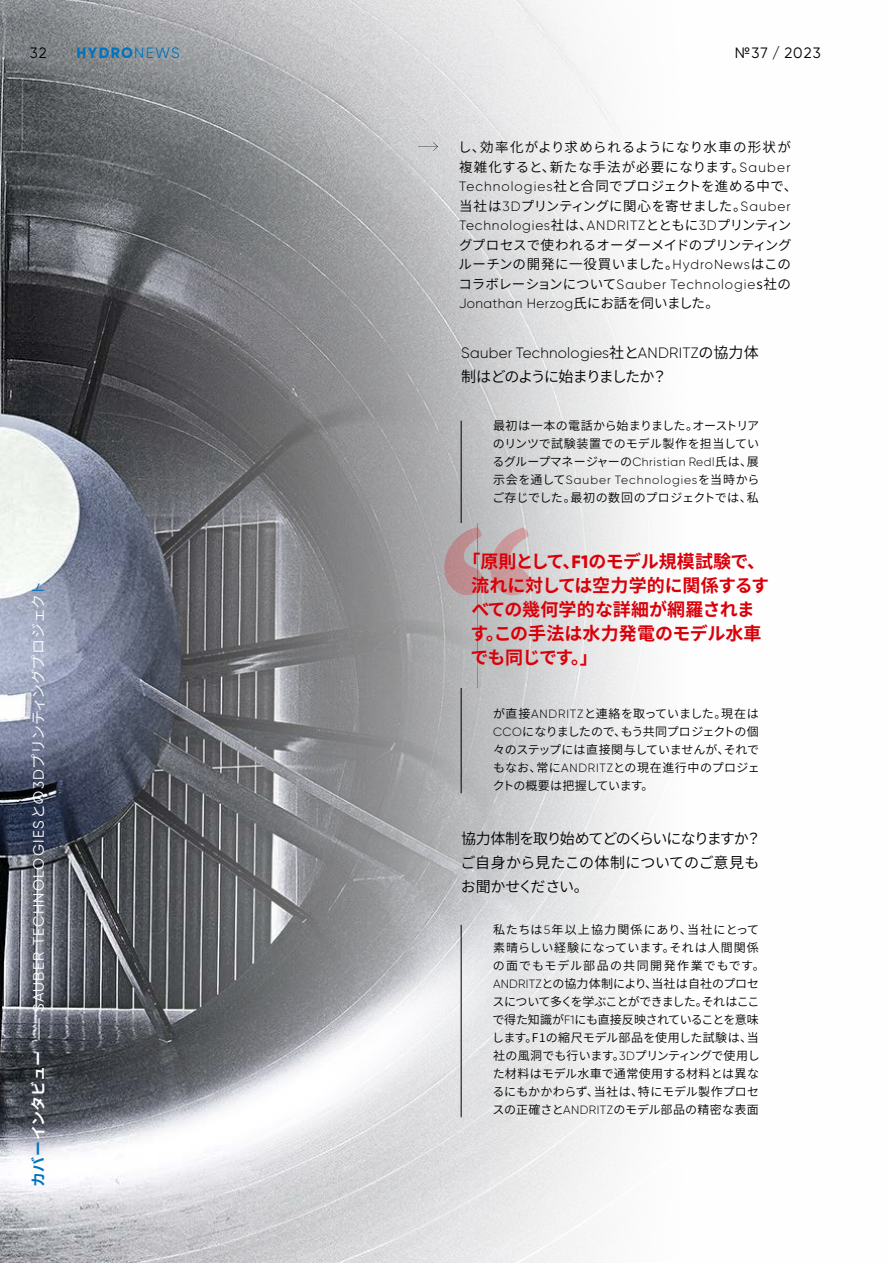
<style>
.page{position:relative;width:893px;height:1263px;background:#fff}
.page>*{position:absolute;margin:0;border:0;box-sizing:border-box;transform-origin:0 0}
.t1{font:700 18px/24px "Source Han Sans JP";letter-spacing:-.005em;color:#da0009}
.t2{font:15px/24px "Source Han Sans JP";letter-spacing:-.045em;color:#000;text-align:justify}
.t3{font:15px "Gilroy";letter-spacing:.09em;color:#fff}
.t4{font:300 15px "Gilroy";letter-spacing:.015em;color:#000}
.t5{font:15px "Source Han Sans JP";letter-spacing:-.085em;color:#000}
.t6{font:15px "Gilroy";letter-spacing:.07em;color:#000}
.t7{font:800 15px "Gilroy";letter-spacing:.09em;color:#0074be}
.t8{font:13.5px/19.5px "Source Han Sans JP";letter-spacing:.035em;color:#000}
.t9{font:300 13.5px/19.5px "Gilroy";letter-spacing:.065em;color:#000}
.t10{font:13.5px/19.5px "Source Han Sans JP";letter-spacing:-.005em;color:#000}
.t11{font:12px/18px "Source Han Sans JP";letter-spacing:.01em;color:#000;text-align:justify}
.t12{font:300 12px "Gilroy";letter-spacing:.08em;color:#000}
.s1{font-weight:400}
.s2{font-family:"Gilroy";font-weight:300}
.s3{font-family:"Source Han Sans JP";font-weight:400}
.s4{font-family:"Source Han Sans JP";font-weight:700;color:#0074be}
.s5{font-family:"Source Han Sans JP";font-weight:700}
.s6{font-family:"Source Han Sans JP"}
.s7{font-family:"Source Han Sans JP";color:#0074be}
.s8{font-family:"Gilroy";font-weight:800}
</style>
<div class="page">
<img style="left:0;top:0;width:653px;height:1263px">
<hr style="left:461px;top:421px;width:1px;height:372px;background:#000">
<hr style="left:461px;top:925px;width:1px;height:192px;background:#000">
<svg style="left:418px;top:142px;width:20px;height:9px"></svg>
<div style="left:453px;top:523px;width:24px;height:165px;background:#b4b5b6"></div>
<svg style="left:444px;top:527px;width:85px;height:68px;background:#bfa5a7"></svg>
<p class="t6" style="left:30px;top:44px;width:19px">32</p>
<p class="t7" style="left:77px;top:44px;width:105px">HYDRO<span class="s1">NEWS</span></p>
<p class="t6" style="left:735px;top:44px;width:87px">№37 / 2023</p>
<p class="t8" style="left:458px;top:138px;width:341px">し、効率化がより求められるようになり水車の形状が複雑化すると、新たな手法が必要になります。<span class="s2">Sauber<br>Technologies</span>社と合同でプロジェクトを進める中で、当社は<span class="s2">3D</span>プリンティングに関心を寄せました。<span class="s2">Sauber</span></p>
<p class="t9" style="left:459px;top:216px;width:334px">Technologies<span class="s3">社は、</span>ANDRITZ<span class="s3">とともに</span>3D<span class="s3">プリンティン</span></p>
<p class="t10" style="left:459px;top:235px;width:335px">グプロセスで使われるオーダーメイドのプリンティングルーチンの開発に一役買いました。<span class="s2">HydroNews</span>はこの</p>
<p class="t9" style="left:459px;top:274px;width:334px"><span class="s3">コラボレーションについて</span>Sauber Technologie<span class="s3">s社の<br></span>Jonathan Herzog<span class="s3">氏にお話を伺いました。</span></p>
<p class="t3" style="left:29px;top:1187px;width:607px;rotate:-90deg"><span class="s4">カバー</span><span class="s5">インタビュー</span> ––– SAUBER TECHNOLOGIES<span class="s6">との</span>3D<span class="s6">プリンティングプロジェク</span><span class="s7">ト</span></p>
<p class="t4" style="left:461px;top:344px;width:299px">Sauber Technologies<span class="s3">社と</span>ANDRITZ<span class="s3">の協力体</span></p>
<p class="t5" style="left:461px;top:368px;width:207px">制はどのように始まりましたか？</p>
<p class="t11" style="left:492px;top:417px;width:268px">最初は一本の電話から始まりました。オーストリアのリンツで試験装置でのモデル製作を担当しているグループマネージャーの<span class="s2">Christian Redl</span>氏は、展</p>
<p class="t12" style="left:493px;top:473px;width:268px"><span class="s3">示会を通して</span>Sauber Technologies<span class="s3">を当時から</span></p>
<p class="t11" style="left:492px;top:489px;width:268px">ご存じでした。最初の数回のプロジェクトでは、私</p>
<h1 class="t1" style="left:470px;top:550px;width:300px;text-indent:-8px">「原則として、<span class="s8">F1</span>のモデル規模試験で、流れに対しては空力学的に関係するすべての幾何学的な詳細が網羅されます。この手法は水力発電のモデル水車でも同じです。」</h1>
<p class="t11" style="left:493px;top:705px;width:269px">が直接<span class="s2">ANDRITZ</span>と連絡を取っていました。現在は<span class="s2">CCO</span>になりましたので、もう共同プロジェクトの個々のステップには直接関与していませんが、それでもなお、常に<span class="s2">ANDRITZ</span>との現在進行中のプロジェクトの概要は把握しています。</p>
<p class="t2" style="left:460px;top:827px;width:302px">協力体制を取り始めてどのくらいになりますか？ご自身から見たこの体制についてのご意見もお聞かせください。</p>
<p class="t11" style="left:492px;top:921px;width:274px;text-align:left">私たちは<span class="s2">5</span>年以上協力関係にあり、当社にとって素晴らしい経験になっています。それは人間関係の面でもモデル部品の共同開発作業でもです。<br><span class="s2">ANDRITZ</span>との協力体制により、当社は自社のプロセスについて多くを学ぶことができました。それはここで得た知識が<span class="s2">F1</span>にも直接反映されていることを意味します。F1の縮尺モデル部品を使用した試験は、当社の風洞でも行います。<span class="s2">3D</span>プリンティングで使用した材料はモデル水車で通常使用する材料とは異なるにもかかわらず、当社は、特にモデル製作プロセスの正確さと<span class="s2">ANDRITZ</span>のモデル部品の精密な表面</p>
</div>
